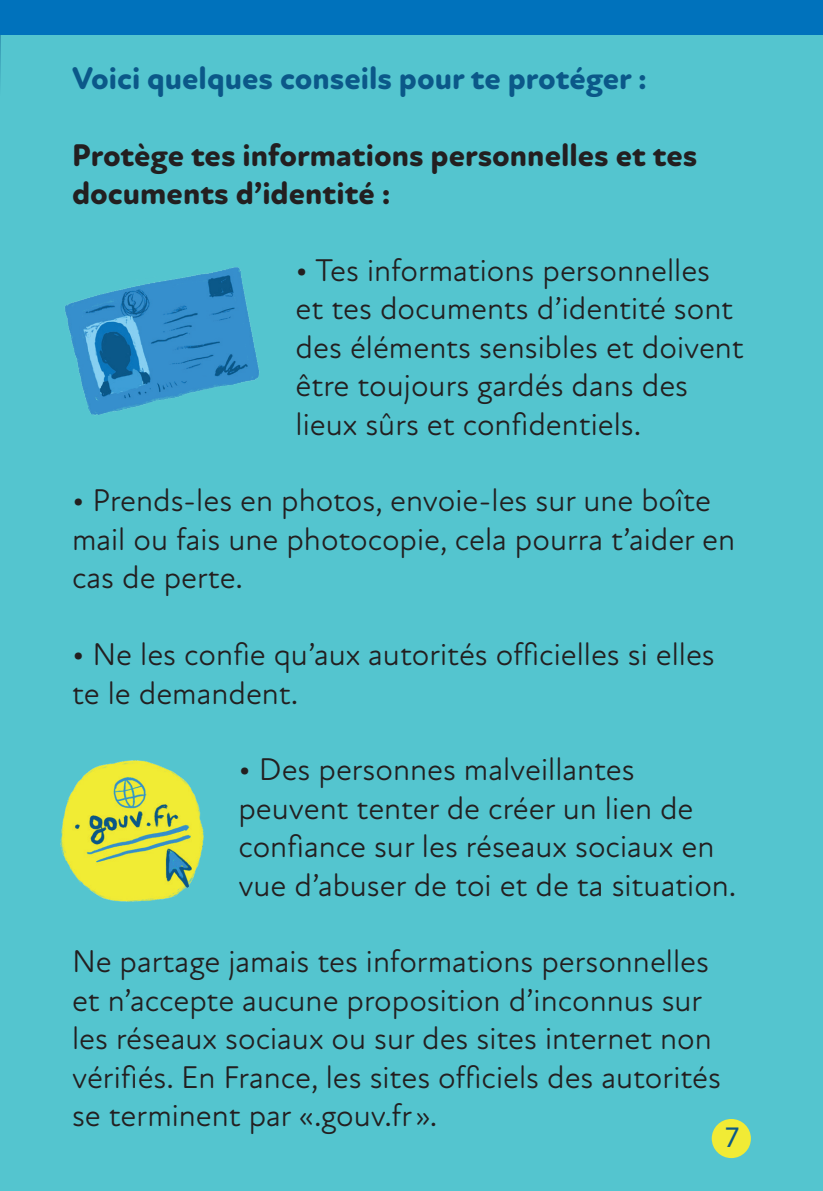
<style>
.page{position:relative;width:823px;height:1191px;background:#fff}
.page>*{position:absolute;margin:0;border:0;box-sizing:border-box;transform-origin:0 0}
.t1{font:32px/38.4px "New Atten Round";color:#231f20}
.t2{font:800 32px/38.4px "New Atten Round";color:#231f20}
.t3{font:800 32px "New Atten Round";color:#0b5889}
.t4{font:30px "Myriad Pro";color:#0b5889}
</style>
<div class="page">
<div style="left:0;top:0;width:822px;height:1191px;background:#54c5cf"></div>
<svg style="left:0;top:34px;width:1px;height:49px"></svg>
<img style="left:64px;top:267px;width:196px;height:149px">
<div style="left:0;top:0;width:822px;height:34px;background:#0072bc"></div>
<div style="left:711px;top:1119px;width:39px;height:39px;background:#f1eb35;border-radius:50%"></div>
<img style="left:60px;top:760px;width:144px;height:142px">
<p class="t3" style="left:72px;top:59px;width:576px">Voici quelques conseils pour te protéger :</p>
<p class="t2" style="left:72px;top:137px;width:626px">Protège tes informations personnelles et tes documents d’identité :</p>
<p class="t1" style="left:295px;top:251px;width:449px">• Tes informations personnelles et tes documents d’identité sont des éléments sensibles et doivent être toujours gardés dans des lieux sûrs et confidentiels.</p>
<p class="t1" style="left:72px;top:482px;width:664px">• Prends-les en photos, envoie-les sur une boîte mail ou fais une photocopie, cela pourra t’aider en cas de perte.</p>
<p class="t1" style="left:72px;top:635px;width:643px">• Ne les confie qu’aux autorités officielles si elles te le demandent.</p>
<p class="t1" style="left:238px;top:750px;width:499px">• Des personnes malveillantes peuvent tenter de créer un lien de confiance sur les réseaux sociaux en vue d’abuser de toi et de ta situation.</p>
<p class="t1" style="left:72px;top:942px;width:650px">Ne partage jamais tes informations personnelles et n’accepte aucune proposition d’inconnus sur les réseaux sociaux ou sur des sites internet non vérifiés. En France, les sites officiels des autorités se terminent par «.gouv.fr».</p>
<p class="t4" style="left:724px;top:1118px;width:17px">7</p>
</div>
